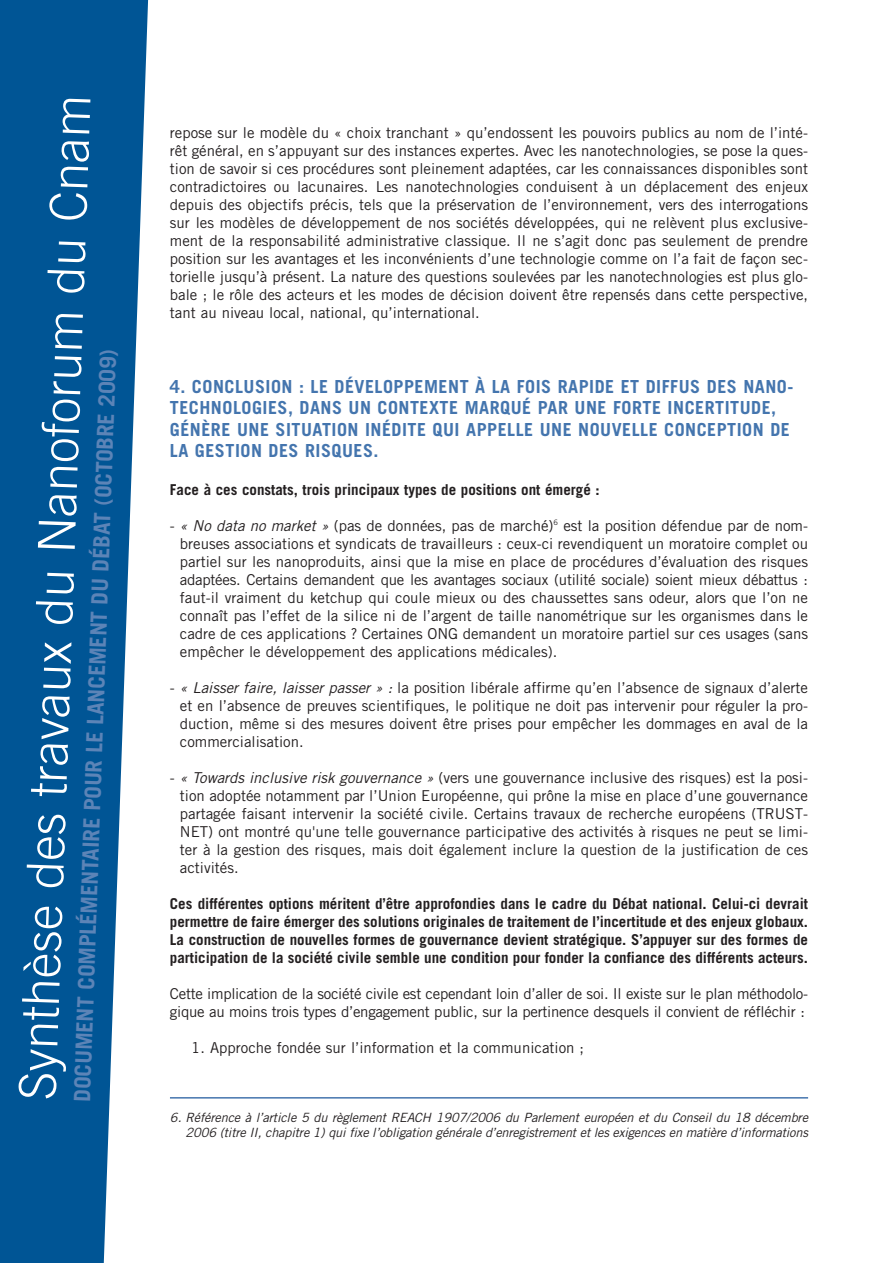
<style>
.page{position:relative;width:893px;height:1263px;background:#fff}
.page>*{position:absolute;margin:0;border:0;box-sizing:border-box;transform-origin:0 0}
.t1{font:300 51px "Trade Gothic";color:#fff}
.t2{font:700 22.5px "Trade Gothic";color:#5c84b7}
.t3{font:700 18px/21.6px "Trade Gothic";letter-spacing:.03em;color:#4475ae}
.t4{font:15px/18px "Trade Gothic";color:#231f20;text-align:justify}
.t5{font:700 15px/18px "Trade Gothic";color:#231f20;text-align:justify}
.t6{font:15px/18px "Trade Gothic";letter-spacing:-.02em;color:#231f20}
.t7{font:italic 12.75px/15.3px "Trade Gothic";color:#231f20;text-align:right}
.s1{font-style:italic}
</style>
<div class="page">
<svg style="left:0;top:0;width:149px;height:1263px;background:#266ea4"></svg>
<hr style="left:170px;top:1097px;width:638px;height:2px;background:#4475ae">
<div style="left:134px;top:1171px;width:758px;height:60px;background:#fff"></div>
<h1 class="t1" style="left:19px;top:1099px;width:1007px;rotate:-88deg">Synthèse des travaux du Nanoforum du Cnam</h1>
<h2 class="t2" style="left:74px;top:1101px;width:755px;rotate:-88deg">DOCUMENT COMPLÉMENTAIRE POUR LE LANCEMENT DU DÉBAT (OCTOBRE 2009)</h2>
<p class="t4" style="left:170px;top:125px;width:639px">repose sur le modèle du « choix tranchant » qu’endossent les pouvoirs publics au nom de l’inté&shy;rêt général, en s’appuyant sur des instances expertes. Avec les nanotechnologies, se pose la ques&shy;tion de savoir si ces procédures sont pleinement adaptées, car les connaissances disponibles sont contradictoires ou lacunaires. Les nanotechnologies conduisent à un déplacement des enjeux depuis des objectifs précis, tels que la préservation de l’environnement, vers des interrogations sur les modèles de développement de nos sociétés développées, qui ne relèvent plus exclusive&shy;ment de la responsabilité administrative classique. Il ne s’agit donc pas seulement de prendre position sur les avantages et les inconvénients d’une technologie comme on l’a fait de façon sec&shy;torielle jusqu’à présent. La nature des questions soulevées par les nanotechnologies est plus glo&shy;bale ; le rôle des acteurs et les modes de décision doivent être repensés dans cette perspective, tant au niveau local, national, qu’international.</p>
<p class="t3" style="left:170px;top:377px;width:625px">4. CONCLUSION : LE DÉVELOPPEMENT À LA FOIS RAPIDE ET DIFFUS DES NANO-TECHNOLOGIES, DANS UN CONTEXTE MARQUÉ PAR UNE FORTE INCERTITUDE, GÉNÈRE UNE SITUATION INÉDITE QUI APPELLE UNE NOUVELLE CONCEPTION DE LA GESTION DES RISQUES.</p>
<p class="t5" style="left:170px;top:482px;width:431px">Face à ces constats, trois principaux types de positions ont émergé :</p>
<p class="t4" style="left:180px;top:518px;width:629px;text-indent:-10px">- <span class="s1">« No data no market »</span> (pas de données, pas de marché)<sup>6</sup> est la position défendue par de nom&shy;breuses associations et syndicats de travailleurs : ceux-ci revendiquent un moratoire complet ou partiel sur les nanoproduits, ainsi que la mise en place de procédures d’évaluation des risques adaptées. Certains demandent que les avantages sociaux (utilité sociale) soient mieux débattus : faut-il vraiment du ketchup qui coule mieux ou des chaussettes sans odeur, alors que l’on ne connaît pas l’effet de la silice ni de l’argent de taille nanométrique sur les organismes dans le cadre de ces applications ? Certaines ONG demandent un moratoire partiel sur ces usages (sans empêcher le développement des applications médicales).</p>
<p class="t4" style="left:180px;top:680px;width:629px;text-indent:-10px">- <span class="s1">« Laisser faire, laisser passer » :</span> la position libérale affirme qu’en l’absence de signaux d’alerte et en l’absence de preuves scientifiques, le politique ne doit pas intervenir pour réguler la pro&shy;duction, même si des mesures doivent être prises pour empêcher les dommages en aval de la commercialisation.</p>
<p class="t4" style="left:180px;top:770px;width:629px;text-indent:-10px">- <span class="s1">« Towards inclusive risk gouvernance »</span> (vers une gouvernance inclusive des risques) est la posi&shy;tion adoptée notamment par l’Union Européenne, qui prône la mise en place d’une gouvernance partagée faisant intervenir la société civile. Certains travaux de recherche européens (TRUST-NET) ont montré qu'une telle gouvernance participative des activités à risques ne peut se limi&shy;ter à la gestion des risques, mais doit également inclure la question de la justification de ces activités.</p>
<p class="t5" style="left:170px;top:896px;width:639px">Ces différentes options méritent d’être approfondies dans le cadre du Débat national. Celui-ci devrait permettre de faire émerger des solutions originales de traitement de l’incertitude et des enjeux globaux.<br>La construction de nouvelles formes de gouvernance devient stratégique. S’appuyer sur des formes de participation de la société civile semble une condition pour fonder la confiance des différents acteurs.</p>
<p class="t6" style="left:170px;top:986px;width:639px">Cette implication de la société civile est cependant loin d’aller de soi. Il existe sur le plan méthodolo&shy;gique au moins trois types d’engagement public, sur la pertinence desquels il convient de réfléchir :</p>
<p class="t4" style="left:191px;top:1040px;width:394px">1. Approche fondée sur l’information et la communication ;</p>
<p class="t7" style="left:170px;top:1111px;width:642px">6. Référence à l’article 5 du règlement REACH 1907/2006 du Parlement européen et du Conseil du 18 décembre<br>2006 (titre II, chapitre 1) qui fixe l’obligation générale d’enregistrement et les exigences en matière d’informations</p>
</div>
